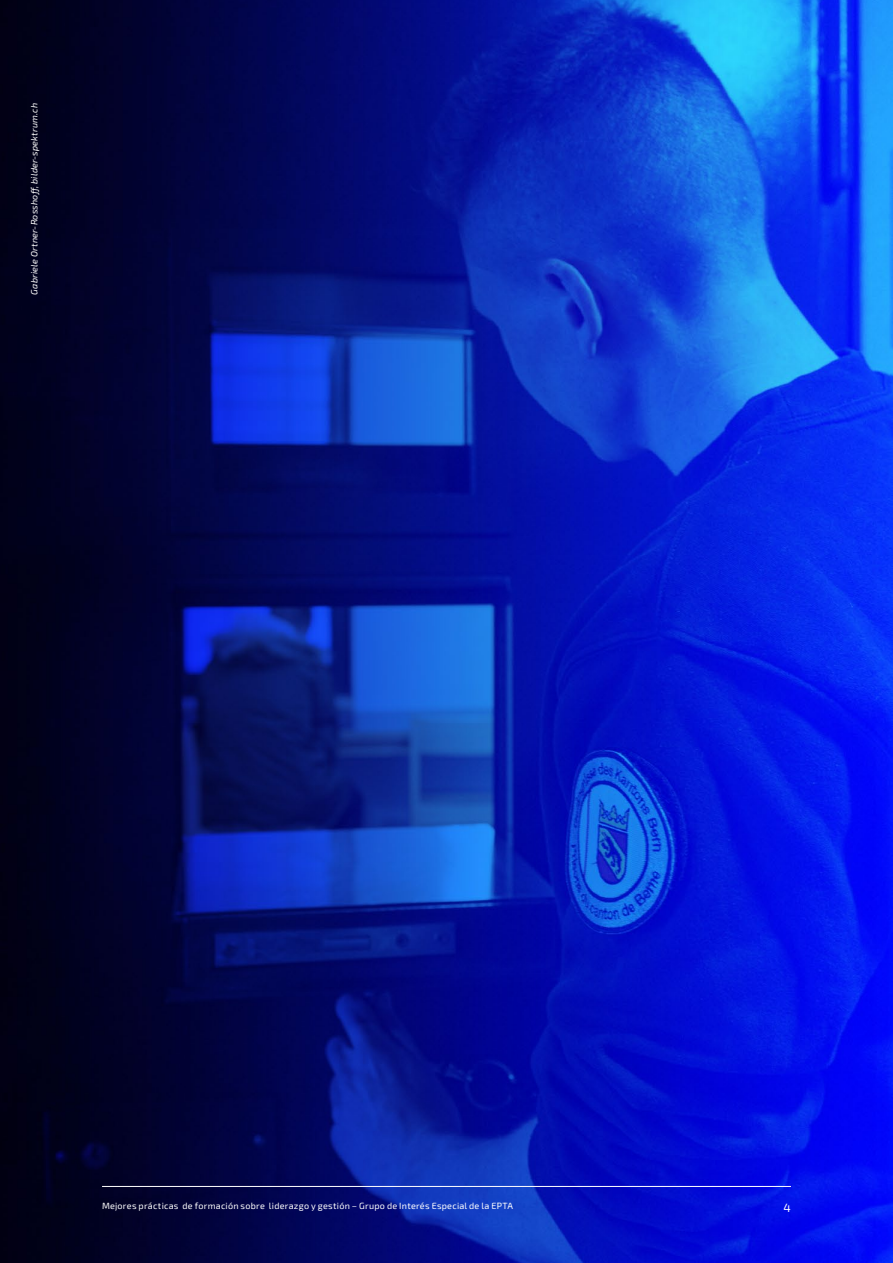
<style>
.page{position:relative;width:893px;height:1263px;background:#fff}
.page>*{position:absolute;margin:0;border:0;box-sizing:border-box;transform-origin:0 0}
.t1{font:12px "Exo 2";color:#fff}
.t2{font:9px "Exo 2";letter-spacing:.025em;color:#fff}
.t3{font:italic 9px "Exo 2";letter-spacing:.02em;color:#fff}
</style>
<div class="page">
<img style="left:0;top:0;width:893px;height:1263px">
<hr style="left:102px;top:1186px;width:689px;height:1px;background:#fff">
<p class="t3" style="left:28px;top:295px;width:193px;rotate:-90deg">Gabriele Ortner-Rosshoff, bilder-spektrum.ch</p>
<p class="t2" style="left:102px;top:1199px;width:413px">Mejores prácticas de formación sobre liderazgo y gestión – Grupo de Interés Especial de la EPTA</p>
<h1 class="t1" style="left:783px;top:1199px;width:9px">4</h1>
</div>
